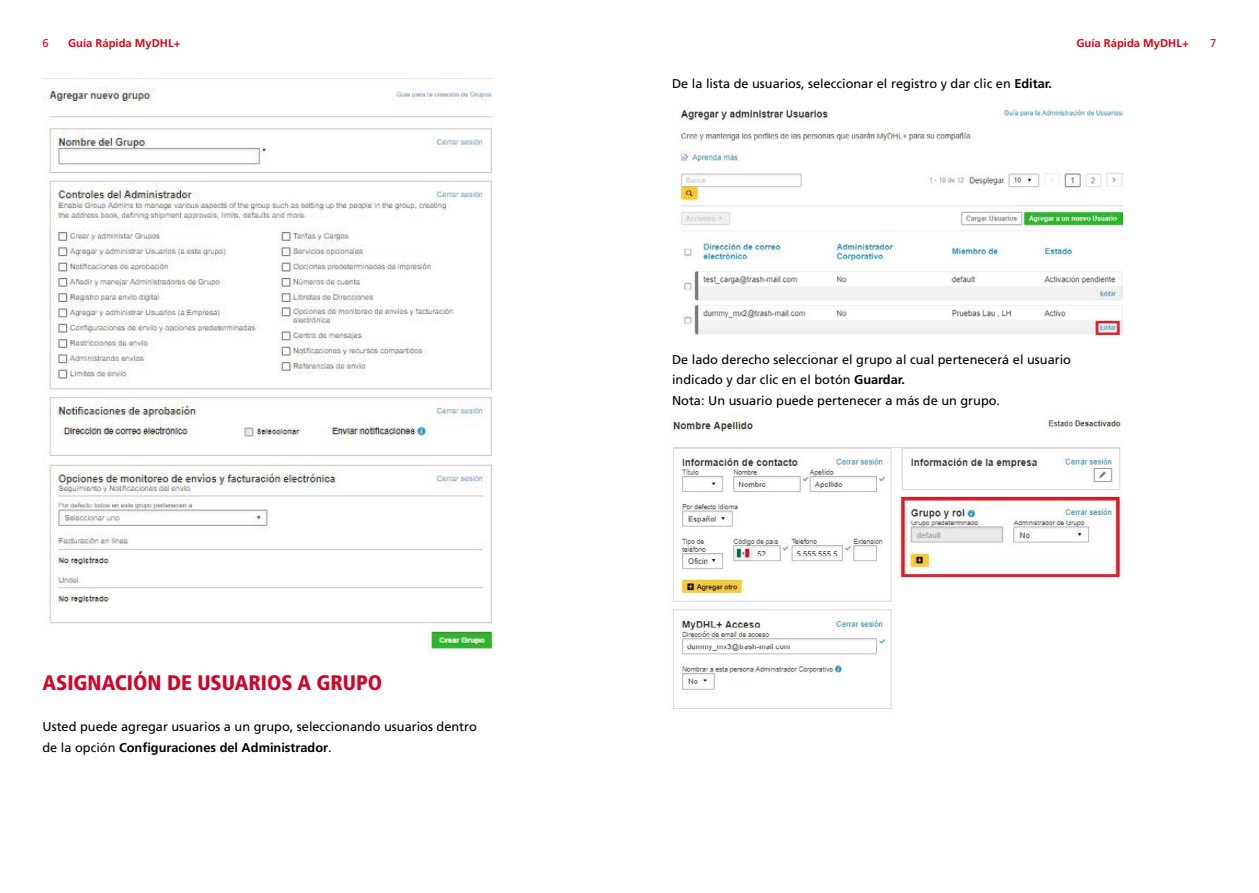
<style>
.page{position:relative;width:1259px;height:893px;background:#fff}
.page>*{position:absolute;margin:0;border:0;box-sizing:border-box;transform-origin:0 0}
.t1{font:900 condensed 21px "Frutiger LT Std";color:#d20328}
.t2{font:12.75px/20.4px "Frutiger LT Std";color:#000}
.t3{font:700 11.25px "Frutiger LT Std";color:#d40511}
.t4{font:11.25px "Frutiger LT Std";color:#d40511}
.s1{font-weight:700}
</style>
<div class="page">
<img style="left:43px;top:78px;width:449px;height:577px">
<img style="left:672px;top:109px;width:450px;height:228px">
<img style="left:670px;top:415px;width:452px;height:294px">
<p class="t4" style="left:43px;top:37px;width:8px">6</p>
<p class="t3" style="left:68px;top:37px;width:114px">Guía Rápida MyDHL+</p>
<p class="t3" style="left:1076px;top:37px;width:114px">Guía Rápida MyDHL+</p>
<p class="t4" style="left:1210px;top:37px;width:8px">7</p>
<p class="t2" style="left:672px;top:74px;width:382px">De la lista de usuarios, seleccionar el registro y dar clic en <span class="s1">Editar.</span></p>
<h1 class="t1" style="left:43px;top:670px;width:341px">ASIGNACIÓN DE USUARIOS A GRUPO</h1>
<p class="t2" style="left:43px;top:717px;width:436px">Usted puede agregar usuarios a un grupo, seleccionando usuarios dentro de la opción <span class="s1">Configuraciones del Administrador</span>.</p>
<p class="t2" style="left:672px;top:349px;width:400px">De lado derecho seleccionar el grupo al cual pertenecerá el usuario indicado y dar clic en el botón <span class="s1">Guardar.<br></span>Nota: Un usuario puede pertenecer a más de un grupo.</p>
</div>
